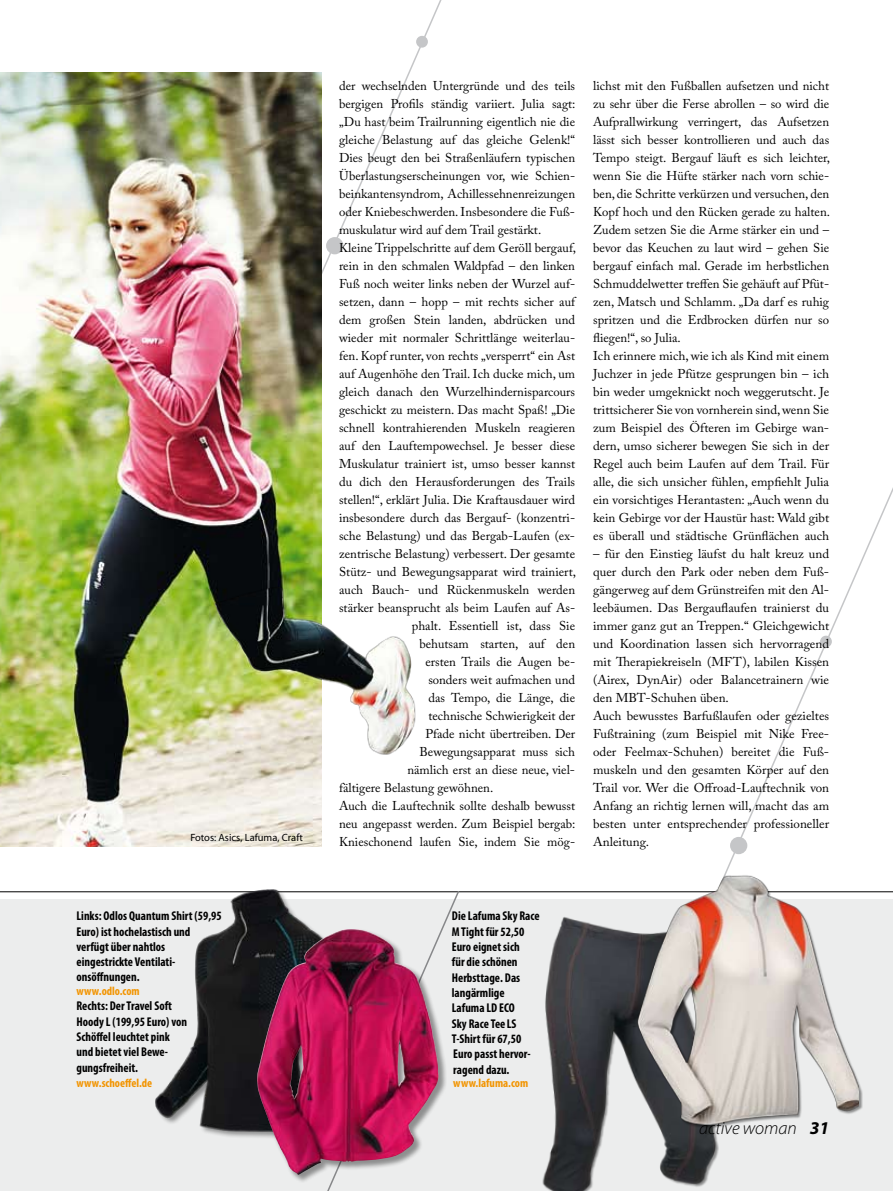
<style>
.page{position:relative;width:893px;height:1191px;background:#fff}
.page>*{position:absolute;margin:0;border:0;box-sizing:border-box;transform-origin:0 0}
.t1{font:italic 300 18px "Myriad Pro";color:#000}
.t2{font:12.75px/18px "Adobe Caslon Pro";color:#000}
.t3{font:700 condensed 12.75px/15.3px "Myriad Pro";color:#000}
.t4{font:700 condensed 12px "Myriad Pro";color:#f29400}
.t5{font:10.5px "Myriad Pro";color:#000}
.s1{font-weight:700}
</style>
<div class="page">
<div style="left:416px;top:36px;width:12px;height:12px;background:#c5c6c8;border-radius:50%"></div>
<img style="left:0;top:72px;width:206px;height:774px">
<div style="left:0;top:899px;width:893px;height:292px;background:#eceded"></div>
<hr style="left:0;top:891px;width:893px;height:1px;background:#000">
<img style="left:206px;top:72px;width:210px;height:775px">
<svg style="left:729px;top:487px;width:164px;height:377px"></svg>
<div style="left:730px;top:837px;width:17px;height:17px;background:#c5c6c8;border-radius:50%"></div>
<div style="left:820px;top:635px;width:12px;height:12px;background:#c5c6c8;border-radius:50%"></div>
<svg style="left:327px;top:891px;width:134px;height:300px"></svg>
<img style="left:542px;top:917px;width:177px;height:274px">
<img style="left:628px;top:864px;width:231px;height:276px">
<img style="left:155px;top:889px;width:235px;height:245px">
<div style="left:257px;top:928px;width:190px;height:255px;background:#000;opacity:.4"></div>
<img style="left:255px;top:929px;width:183px;height:245px">
<p class="t5" style="left:190px;top:831px;width:114px">Fotos: Asics, Lafuma, Craft</p>
<p class="t3" style="left:77px;top:908px;width:147px">Links: Odlos Quantum Shirt (59,95<br>Euro) ist hochelastisch und verfügt über nahtlos eingestrickte Ventilati&shy;onsöffnungen.</p>
<p class="t4" style="left:77px;top:983px;width:65px">www.odlo.com</p>
<p class="t3" style="left:77px;top:998px;width:112px">Rechts: Der Travel Soft<br>Hoody L (199,95 Euro) von<br>Schöffel leuchtet pink und bietet viel Bewe&shy;gungsfreiheit.</p>
<p class="t4" style="left:77px;top:1075px;width:77px">www.schoeffel.de</p>
<p class="t2" style="left:339px;top:77px;width:238px">der wechselnden Untergründe und des teils</p>
<p class="t2" style="left:339px;top:95px;width:238px">bergigen Profils ständig variiert. Julia sagt:</p>
<p class="t2" style="left:339px;top:113px;width:238px">„Du hast beim Trailrunning eigentlich nie die</p>
<p class="t2" style="left:339px;top:131px;width:238px">gleiche Belastung auf das gleiche Gelenk!“</p>
<p class="t2" style="left:339px;top:149px;width:238px">Dies beugt den bei Straßenläufern typischen</p>
<p class="t2" style="left:339px;top:167px;width:238px">Überlastungserscheinungen vor, wie Schien-</p>
<p class="t2" style="left:339px;top:185px;width:238px">beinkantensyndrom, Achillessehnenreizungen</p>
<p class="t2" style="left:339px;top:203px;width:238px">oder Kniebeschwerden. Insbesondere die Fuß-</p>
<p class="t2" style="left:339px;top:221px;width:204px">muskulatur wird auf dem Trail gestärkt.</p>
<p class="t2" style="left:339px;top:239px;width:238px">Kleine Trippelschritte auf dem Geröll bergauf,</p>
<p class="t2" style="left:339px;top:257px;width:237px">rein in den schmalen Waldpfad – den linken</p>
<p class="t2" style="left:339px;top:275px;width:238px">Fuß noch weiter links neben der Wurzel auf-</p>
<p class="t2" style="left:339px;top:293px;width:238px">setzen, dann – hopp – mit rechts sicher auf</p>
<p class="t2" style="left:339px;top:311px;width:238px">dem großen Stein landen, abdrücken und</p>
<p class="t2" style="left:339px;top:329px;width:238px">wieder mit normaler Schrittlänge weiterlau-</p>
<p class="t2" style="left:339px;top:347px;width:238px">fen. Kopf runter, von rechts „versperrt“ ein Ast</p>
<p class="t2" style="left:339px;top:365px;width:238px">auf Augenhöhe den Trail. Ich ducke mich, um</p>
<p class="t2" style="left:339px;top:383px;width:238px">gleich danach den Wurzelhindernisparcours</p>
<p class="t2" style="left:339px;top:401px;width:238px">geschickt zu meistern. Das macht Spaß! „Die</p>
<p class="t2" style="left:339px;top:419px;width:238px">schnell kontrahierenden Muskeln reagieren</p>
<p class="t2" style="left:339px;top:437px;width:238px">auf den Lauftempowechsel. Je besser diese</p>
<p class="t2" style="left:339px;top:455px;width:238px">Muskulatur trainiert ist, umso besser kannst</p>
<p class="t2" style="left:339px;top:473px;width:238px">du dich den Herausforderungen des Trails</p>
<p class="t2" style="left:339px;top:491px;width:238px">stellen!“, erklärt Julia. Die Kraftausdauer wird</p>
<p class="t2" style="left:339px;top:509px;width:238px">insbesondere durch das Bergauf- (konzentri-</p>
<p class="t2" style="left:339px;top:527px;width:238px">sche Belastung) und das Bergab-Laufen (ex-</p>
<p class="t2" style="left:339px;top:545px;width:238px">zentrische Belastung) verbessert. Der gesamte</p>
<p class="t2" style="left:339px;top:563px;width:238px">Stütz- und Bewegungsapparat wird trainiert,</p>
<p class="t2" style="left:339px;top:581px;width:238px">auch Bauch- und Rückenmuskeln werden</p>
<p class="t2" style="left:339px;top:599px;width:238px">stärker beansprucht als beim Laufen auf As-</p>
<p class="t2" style="left:412px;top:617px;width:165px">phalt. Essentiell ist, dass Sie</p>
<p class="t2" style="left:419px;top:635px;width:157px">behutsam starten, auf den</p>
<p class="t2" style="left:425px;top:653px;width:151px">ersten Trails die Augen be-</p>
<p class="t2" style="left:428px;top:671px;width:148px">sonders weit aufmachen und</p>
<p class="t2" style="left:428px;top:689px;width:148px">das Tempo, die Länge, die</p>
<p class="t2" style="left:428px;top:707px;width:148px">technische Schwierigkeit der</p>
<p class="t2" style="left:425px;top:725px;width:151px">Pfade nicht übertreiben. Der</p>
<p class="t2" style="left:419px;top:743px;width:157px">Bewegungsapparat muss sich</p>
<p class="t2" style="left:407px;top:761px;width:169px">nämlich erst an diese neue, viel-</p>
<p class="t2" style="left:339px;top:779px;width:156px">fältigere Belastung gewöhnen.</p>
<p class="t2" style="left:339px;top:797px;width:238px">Auch die Lauftechnik sollte deshalb bewusst</p>
<p class="t2" style="left:339px;top:815px;width:238px">neu angepasst werden. Zum Beispiel bergab:</p>
<p class="t2" style="left:339px;top:833px;width:238px">Knieschonend laufen Sie, indem Sie mög-</p>
<p class="t2" style="left:593px;top:77px;width:238px">lichst mit den Fußballen aufsetzen und nicht zu sehr über die Ferse abrollen – so wird die Aufprallwirkung verringert, das Aufsetzen lässt sich besser kontrollieren und auch das Tempo steigt. Bergauf läuft es sich leichter, wenn Sie die Hüfte stärker nach vorn schie&shy;ben, die Schritte verkürzen und versuchen, den Kopf hoch und den Rücken gerade zu halten.<br>Zudem setzen Sie die Arme stärker ein und – bevor das Keuchen zu laut wird – gehen Sie bergauf einfach mal. Gerade im herbstlichen Schmuddelwetter treffen Sie gehäuft auf Pfüt&shy;zen, Matsch und Schlamm. „Da darf es ruhig spritzen und die Erdbrocken dürfen nur so fliegen!“, so Julia.<br>Ich erinnere mich, wie ich als Kind mit einem Juchzer in jede Pfütze gesprungen bin – ich bin weder umgeknickt noch weggerutscht. Je trittsicherer Sie von vornherein sind, wenn Sie zum Beispiel des Öfteren im Gebirge wan&shy;dern, umso sicherer bewegen Sie sich in der Regel auch beim Laufen auf dem Trail. Für alle, die sich unsicher fühlen, empfiehlt Julia ein vorsichtiges Herantasten: „Auch wenn du kein Gebirge vor der Haustür hast: Wald gibt es überall und städtische Grünflächen auch</p>
<p class="t2" style="left:593px;top:545px;width:238px">– für den Einstieg läufst du halt kreuz und quer durch den Park oder neben dem Fuß&shy;gängerweg auf dem Grünstreifen mit den Al&shy;leebäumen. Das Bergauflaufen trainierst du immer ganz gut an Treppen.“ Gleichgewicht und Koordination lassen sich hervorragend mit Therapiekreiseln (MFT), labilen Kissen (Airex, DynAir) oder Balancetrainern wie den MBT-Schuhen üben.<br>Auch bewusstes Barfußlaufen oder gezieltes Fußtraining (zum Beispiel mit Nike Free&shy;oder Feelmax-Schuhen) bereitet die Fuß&shy;muskeln und den gesamten Körper auf den Trail vor. Wer die Offroad-Lauftechnik von Anfang an richtig lernen will, macht das am besten unter entsprechender professioneller Anleitung.</p>
<p class="t3" style="left:452px;top:908px;width:89px">Die Lafuma Sky Race<br>MTight für 52,50<br>Euro eignet sich<br>für die schönen<br>Herbsttage. Das langärmlige<br>Lafuma LD ECO<br>Sky Race Tee LS<br>T-Shirt für 67,50<br>Euro passt hervor&shy;ragend dazu.</p>
<p class="t4" style="left:453px;top:1075px;width:76px">www.lafuma.com</p>
<h1 class="t1" style="left:699px;top:1118px;width:132px">active woman <span class="s1">31</span></h1>
</div>
